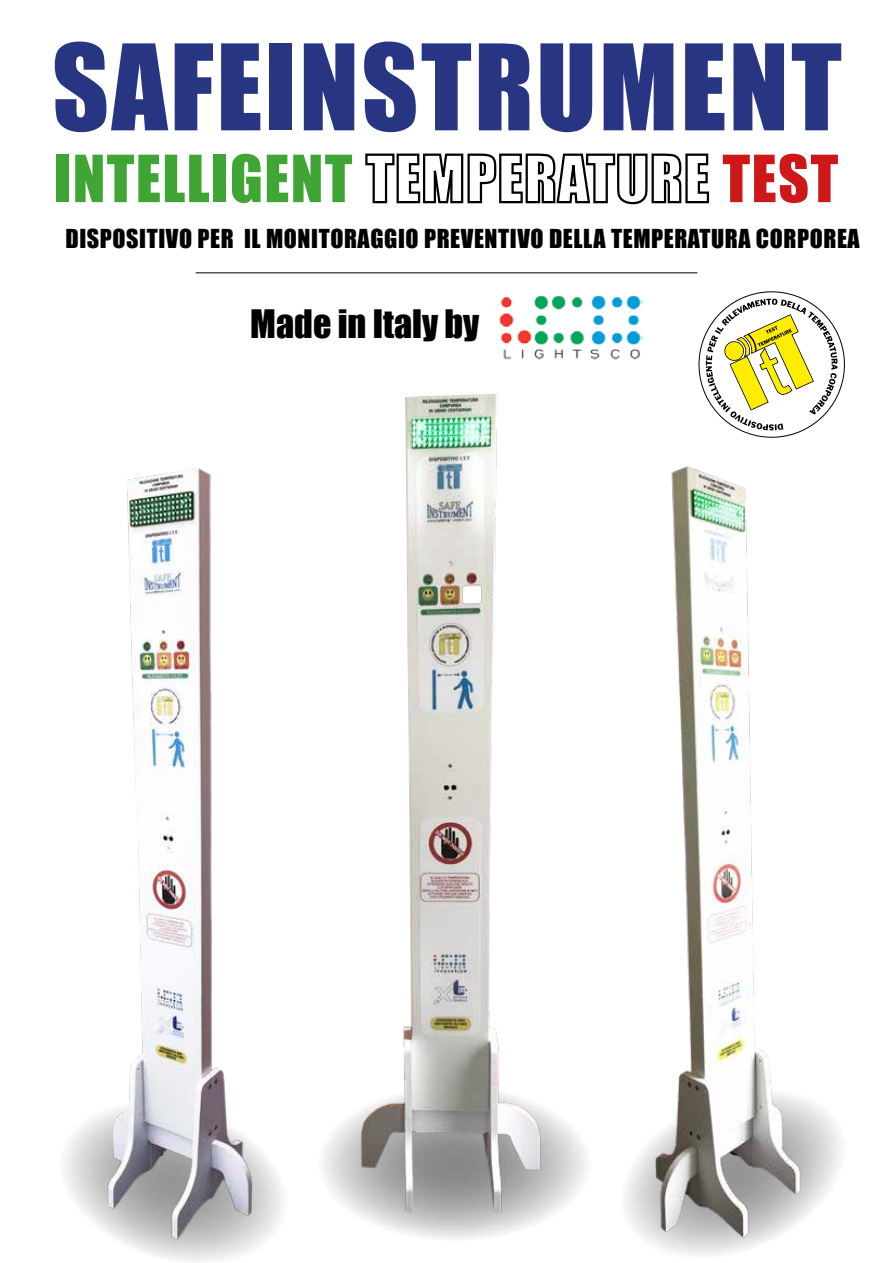
<style>
.page{position:relative;width:893px;height:1263px;background:#fff}
.page>*{position:absolute;margin:0;border:0;box-sizing:border-box;transform-origin:0 0}
.t1{font:109.95px "Impact";letter-spacing:.025em;color:#283583}
.t2{font:60px "Impact";letter-spacing:.025em;color:#3fa535}
.t3{font:36px "Impact";color:#000}
.t4{font:24px "Impact";letter-spacing:.025em;color:#000}
.s1{color:#000}
.s2{color:#cd1719}
</style>
<div class="page">
<svg style="left:317px;top:1086px;width:276px;height:155px"></svg>
<svg style="left:625px;top:1107px;width:217px;height:149px"></svg>
<svg style="left:65px;top:1141px;width:182px;height:121px"></svg>
<img style="left:72px;top:467px;width:211px;height:784px">
<img style="left:337px;top:394px;width:220px;height:818px">
<img style="left:643px;top:466px;width:174px;height:781px">
<hr style="left:196px;top:272px;width:501px;height:1px;background:#000">
<img style="left:499px;top:295px;width:144px;height:65px">
<svg style="left:698px;top:291px;width:147px;height:147px"></svg>
<h1 class="t1" style="left:52px;top:2px;width:791px">SAFEINSTRUMENT</h1>
<h2 class="t2" style="left:54px;top:132px;width:786px">INTELLIGENT <span class="s1">TEMPERATURE</span> <span class="s2">TEST</span></h2>
<p class="t4" style="left:65px;top:220px;width:796px">DISPOSITIVO PER IL MONITORAGGIO PREVENTIVO DELLA TEMPERATURA CORPOREA</p>
<h3 class="t3" style="left:250px;top:296px;width:231px">Made in Italy by</h3>
</div>
